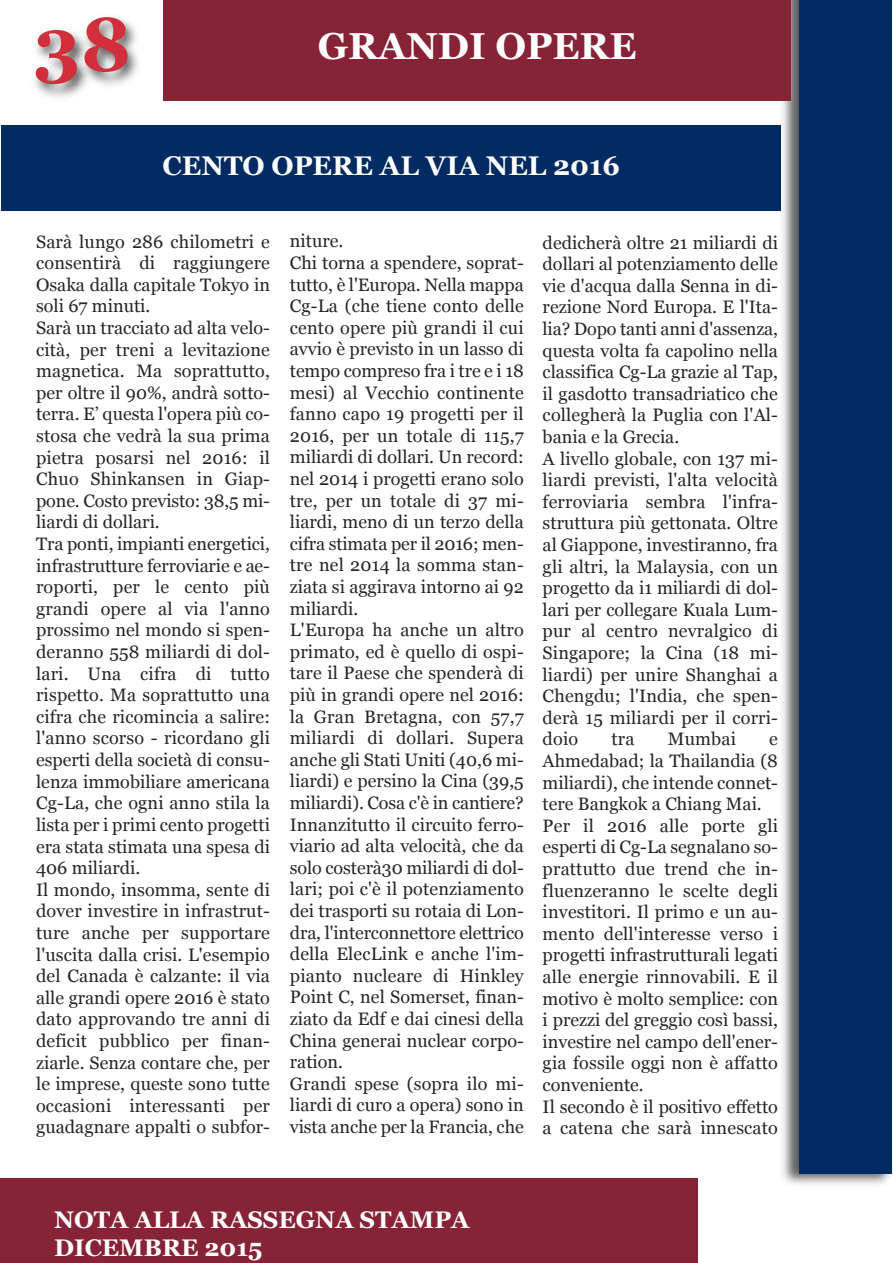
<style>
.page{position:relative;width:893px;height:1263px;background:#fff}
.page>*{position:absolute;margin:0;border:0;box-sizing:border-box;transform-origin:0 0}
.t1{font:700 75px "Georgia";color:#d12f3b}
.t2{font:700 37.5px "Georgia";color:#fff}
.t3{font:700 27px "Georgia";color:#fff}
.t4{font:700 24px/28.8px "Georgia";color:#fff}
.t5{font:18px/21.6px "Georgia";color:#272627}
</style>
<div class="page">
<img style="left:34px;top:0;width:155px;height:101px">
<div style="left:0;top:1178px;width:697px;height:85px;background:#862336"></div>
<img style="left:777px;top:0;width:115px;height:1185px">
<div style="left:799px;top:0;width:93px;height:1173px;background:#002b62"></div>
<div style="left:164px;top:0;width:627px;height:100px;background:#862336"></div>
<div style="left:2px;top:125px;width:779px;height:85px;background:#002b62"></div>
<h1 class="t1" style="left:34px;top:2px;width:99px">38</h1>
<h2 class="t2" style="left:318px;top:25px;width:320px">GRANDI OPERE</h2>
<h3 class="t3" style="left:163px;top:150px;width:459px">CENTO OPERE AL VIA NEL 2016</h3>
<p class="t5" style="left:36px;top:231px;width:235px">Sarà lungo 286 chilometri e consentirà di raggiungere<br>Osaka dalla capitale Tokyo in soli 67 minuti.<br>Sarà un tracciato ad alta velo&shy;cità, per treni a levitazione magnetica. Ma soprattutto, per oltre il 90%, andrà sotto&shy;terra. E’ questa l'opera più co&shy;stosa che vedrà la sua prima pietra posarsi nel 2016: il<br>Chuo Shinkansen in Giap&shy;pone. Costo previsto: 38,5 mi&shy;liardi di dollari.<br>Tra ponti, impianti energetici, infrastrutture ferroviarie e ae&shy;roporti, per le cento più grandi opere al via l'anno prossimo nel mondo si spen&shy;deranno 558 miliardi di dol&shy;lari. Una cifra di tutto rispetto. Ma soprattutto una cifra che ricomincia a salire: l'anno scorso - ricordano gli esperti della società di consu&shy;lenza immobiliare americana<br>Cg-La, che ogni anno stila la lista per i primi cento progetti era stata stimata una spesa di<br>406 miliardi.<br>Il mondo, insomma, sente di dover investire in infrastrut&shy;ture anche per supportare l'uscita dalla crisi. L'esempio del Canada è calzante: il via alle grandi opere 2016 è stato dato approvando tre anni di deficit pubblico per finan&shy;ziarle. Senza contare che, per le imprese, queste sono tutte occasioni interessanti per guadagnare appalti o subfor-</p>
<p class="t5" style="left:290px;top:230px;width:235px">niture.<br>Chi torna a spendere, soprat&shy;tutto, è l'Europa. Nella mappa<br>Cg-La (che tiene conto delle cento opere più grandi il cui avvio è previsto in un lasso di tempo compreso fra i tre e i 18 mesi) al Vecchio continente fanno capo 19 progetti per il<br>2016, per un totale di 115,7 miliardi di dollari. Un record: nel 2014 i progetti erano solo tre, per un totale di 37 mi&shy;liardi, meno di un terzo della cifra stimata per il 2016; men&shy;tre nel 2014 la somma stan&shy;ziata si aggirava intorno ai 92 miliardi.<br>L'Europa ha anche un altro primato, ed è quello di ospi&shy;tare il Paese che spenderà di più in grandi opere nel 2016: la Gran Bretagna, con 57,7 miliardi di dollari. Supera anche gli Stati Uniti (40,6 mi&shy;liardi) e persino la Cina (39,5 miliardi). Cosa c'è in cantiere?<br>Innanzitutto il circuito ferro&shy;viario ad alta velocità, che da solo costerà30 miliardi di dol&shy;lari; poi c'è il potenziamento dei trasporti su rotaia di Lon&shy;dra, l'interconnettore elettrico della ElecLink e anche l'im&shy;pianto nucleare di Hinkley<br>Point C, nel Somerset, finan&shy;ziato da Edf e dai cinesi della<br>China generai nuclear corpo&shy;ration.<br>Grandi spese (sopra ilo mi&shy;liardi di curo a opera) sono in vista anche per la Francia, che</p>
<p class="t5" style="left:543px;top:231px;width:237px">dedicherà oltre 21 miliardi di dollari al potenziamento delle vie d'acqua dalla Senna in di&shy;rezione Nord Europa. E l'Ita&shy;lia? Dopo tanti anni d'assenza, questa volta fa capolino nella classifica Cg-La grazie al Tap, il gasdotto transadriatico che collegherà la Puglia con l'Al&shy;bania e la Grecia.<br>A livello globale, con 137 mi&shy;liardi previsti, l'alta velocità ferroviaria sembra l'infra&shy;struttura più gettonata. Oltre al Giappone, investiranno, fra gli altri, la Malaysia, con un progetto da i1 miliardi di dol&shy;lari per collegare Kuala Lum&shy;pur al centro nevralgico di<br>Singapore; la Cina (18 mi&shy;liardi) per unire Shanghai a<br>Chengdu; l'India, che spen&shy;derà 15 miliardi per il corri&shy;doio</p>
<p class="t5" style="left:611px;top:728px;width:25px">tra</p>
<p class="t5" style="left:668px;top:728px;width:70px">Mumbai</p>
<p class="t5" style="left:543px;top:728px;width:237px;text-indent:227px">e<br>Ahmedabad; la Thailandia (8 miliardi), che intende connet&shy;tere Bangkok a Chiang Mai.<br>Per il 2016 alle porte gli esperti di Cg-La segnalano so&shy;prattutto due trend che in&shy;fluenzeranno le scelte degli investitori. Il primo e un au&shy;mento dell'interesse verso i progetti infrastrutturali legati alle energie rinnovabili. E il motivo è molto semplice: con i prezzi del greggio così bassi, investire nel campo dell'ener&shy;gia fossile oggi non è affatto conveniente.<br>Il secondo è il positivo effetto a catena che sarà innescato</p>
<h3 class="t4" style="left:54px;top:1205px;width:417px">NOTA ALLA RASSEGNA STAMPA<br>DICEMBRE 2015</h3>
</div>
